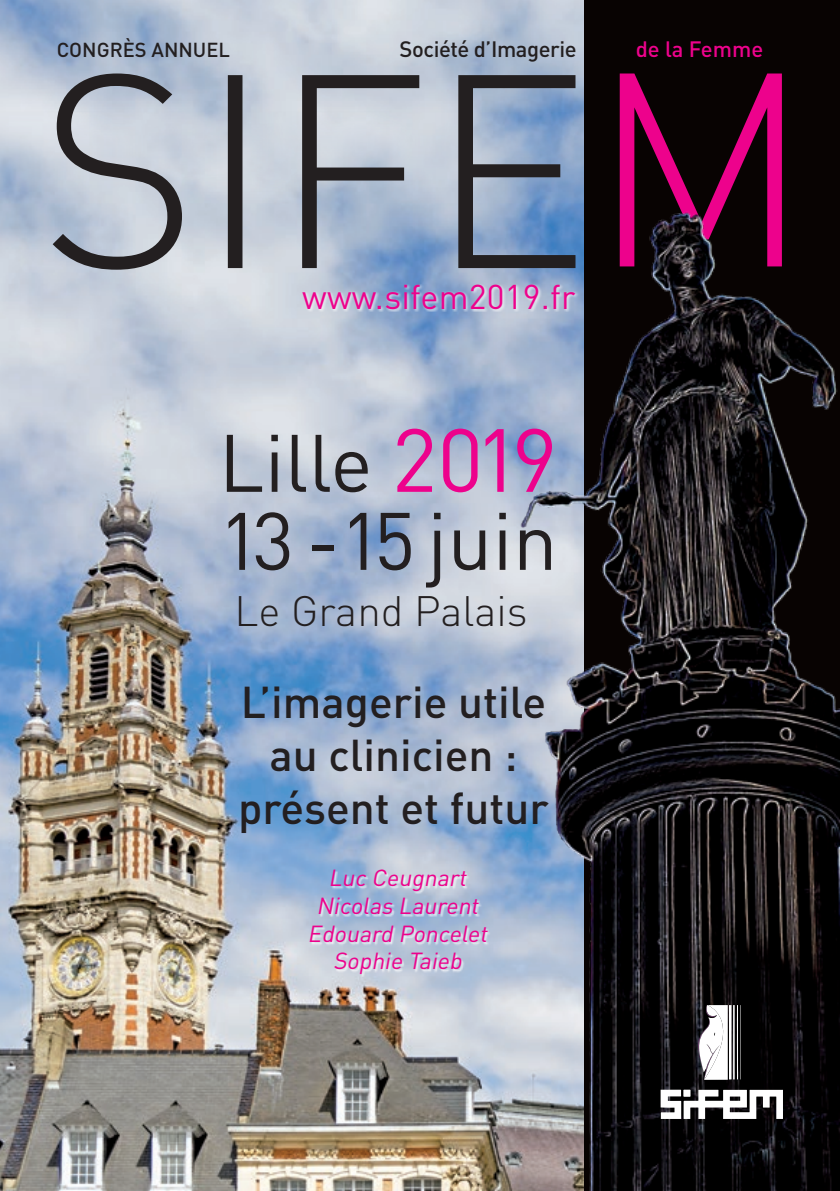
<style>
.page{position:relative;width:840px;height:1191px;background:#fff}
.page>*{position:absolute;margin:0;border:0;box-sizing:border-box;transform-origin:0 0}
.t1{font:80px "DIN";color:#231f20}
.t2{font:500 44px/52.8px "DIN";color:#231f20;text-align:center}
.t3{font:300 42px "DIN";color:#231f20}
.t4{font:34px "DIN";letter-spacing:.005em;color:#ed028c}
.t5{font:italic 23px "DIN";color:#ed028c}
.t6{font:500 22px "DIN";letter-spacing:-.02em;color:#231f20}
.t7{font:500 22px "DIN";color:#ed028c}
.t8{font:500 20px "DIN";color:#231f20}
.s1{font-size:88px;color:#ed028c}
</style>
<div class="page">
<img style="left:0;top:0;width:584px;height:112px">
<img style="left:0;top:112px;width:584px;height:1079px">
<div style="left:584px;top:0;width:255px;height:1191px;background:#080302"></div>
<div style="left:310px;top:871px;width:180px;height:105px;background:#fff;opacity:.75"></div>
<div style="left:301px;top:283px;width:278px;height:29px;background:#fff;opacity:.75"></div>
<svg style="left:53px;top:73px;width:522px;height:197px;background:#9ca5b2"></svg>
<svg style="left:619px;top:73px;width:162px;height:54px"></svg>
<img style="left:502px;top:127px;width:337px;height:1064px">
<svg style="left:660px;top:1089px;width:122px;height:30px"></svg>
<svg style="left:697px;top:1005px;width:43px;height:75px"></svg>
<p class="t8" style="left:57px;top:37px;width:175px">CONGRÈS ANNUEL</p>
<p class="t6" style="left:399px;top:35px;width:179px">Société d’Imagerie</p>
<p class="t7" style="left:635px;top:35px;width:129px">de la Femme</p>
<p class="t4" style="left:302px;top:275px;width:274px">www.sifem2019.fr</p>
<p class="t1" style="left:218px;top:413px;width:340px">Lille <span class="s1">2019</span></p>
<p class="t1" style="left:218px;top:491px;width:340px">13 -15 juin</p>
<p class="t3" style="left:234px;top:585px;width:294px">Le Grand Palais</p>
<p class="t2" style="left:238px;top:674px;width:312px">L’imagerie utile au clinicien : présent et futur</p>
<p class="t5" style="left:328px;top:863px;width:144px">Luc Ceugnart</p>
<p class="t5" style="left:316px;top:891px;width:168px">Nicolas Laurent</p>
<p class="t5" style="left:307px;top:919px;width:186px">Edouard Poncelet</p>
<p class="t5" style="left:333px;top:946px;width:135px">Sophie Taieb</p>
</div>
